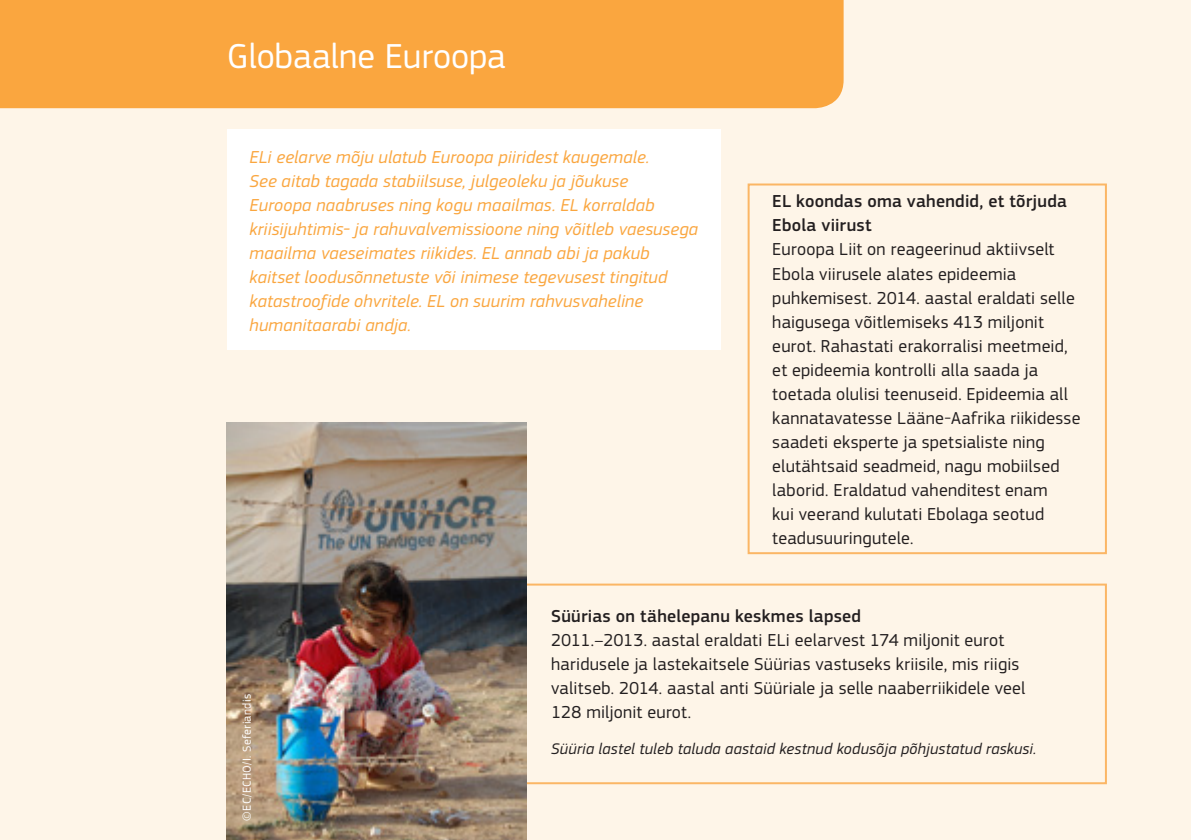
<style>
.page{position:relative;width:1191px;height:840px;background:#fff}
.page>*{position:absolute;margin:0;border:0;box-sizing:border-box;transform-origin:0 0}
.title_1{font:36px "EC Square Sans Pro";color:#fff}
.body{font:18px/24px "EC Square Sans Pro";letter-spacing:.015em;color:#231f20}
.intro_orange{font:italic 18px/24px "EC Square Sans Pro";letter-spacing:.01em;color:#faa63f}
.body_medium{font:500 18px/24px "EC Square Sans Pro";letter-spacing:.015em;color:#231f20}
.body_note{font:italic 16px "EC Square Sans Pro";letter-spacing:.01em;color:#231f20}
.t1{font:12px "EC Square Sans Pro";letter-spacing:.02em;color:#fff}
</style>
<div class="page">
<div style="left:0;top:0;width:1191px;height:839px;background:#fef5e8"></div>
<div style="left:0;top:0;width:843px;height:108px;background:#faa63f"></div>
<div style="left:227px;top:130px;width:493px;height:220px;background:#fff"></div>
<div style="left:523px;top:583px;width:584px;height:200px;border:2px solid #fbb665"></div>
<img style="left:227px;top:422px;width:299px;height:417px">
<div style="left:747px;top:183px;width:360px;height:371px;border:2px solid #fbb665"></div>
<p class="title_1" style="left:227px;top:35px;width:280px">Globaalne Euroopa</p>
<p class="intro_orange" style="left:249px;top:145px;width:450px">ELi eelarve mõju ulatub Euroopa piiridest kaugemale.<br>See aitab tagada stabiilsuse, julgeoleku ja jõukuse<br>Euroopa naabruses ning kogu maailmas. EL korraldab kriisijuhtimis- ja rahuvalvemissioone ning võitleb vaesusega maailma vaeseimates riikides. EL annab abi ja pakub kaitset loodusõnnetuste või inimese tegevusest tingitud katastroofide ohvritele. EL on suurim rahvusvaheline humanitaarabi andja.</p>
<p class="body_medium" style="left:772px;top:190px;width:296px">EL koondas oma vahendid, et tõrjuda<br>Ebola viirust</p>
<p class="body" style="left:772px;top:237px;width:310px">Euroopa Liit on reageerinud aktiivselt Ebola viirusele alates epideemia puhkemisest. 2014. aastal eraldati selle haigusega võitlemiseks 413 miljonit eurot. Rahastati erakorralisi meetmeid, et epideemia kontrolli alla saada ja toetada olulisi teenuseid. Epideemia all kannatavatesse Lääne-Aafrika riikidesse saadeti eksperte ja spetsialiste ning elutähtsaid seadmeid, nagu mobiilsed laborid. Eraldatud vahenditest enam<br>kui veerand kulutati Ebolaga seotud teadusuuringutele.</p>
<p class="t1" style="left:240px;top:820px;width:128px;rotate:-90deg">©EC/ECHO/I. Seferiandis</p>
<p class="body_medium" style="left:551px;top:604px;width:311px">Süürias on tähelepanu keskmes lapsed</p>
<p class="body" style="left:551px;top:627px;width:476px">2011.–2013. aastal eraldati ELi eelarvest 174 miljonit eurot haridusele ja lastekaitsele Süürias vastuseks kriisile, mis riigis valitseb. 2014. aastal anti Süüriale ja selle naaberriikidele veel 128 miljonit eurot.</p>
<p class="body_note" style="left:551px;top:739px;width:487px">Süüria lastel tuleb taluda aastaid kestnud kodusõja põhjustatud raskusi.</p>
</div>
